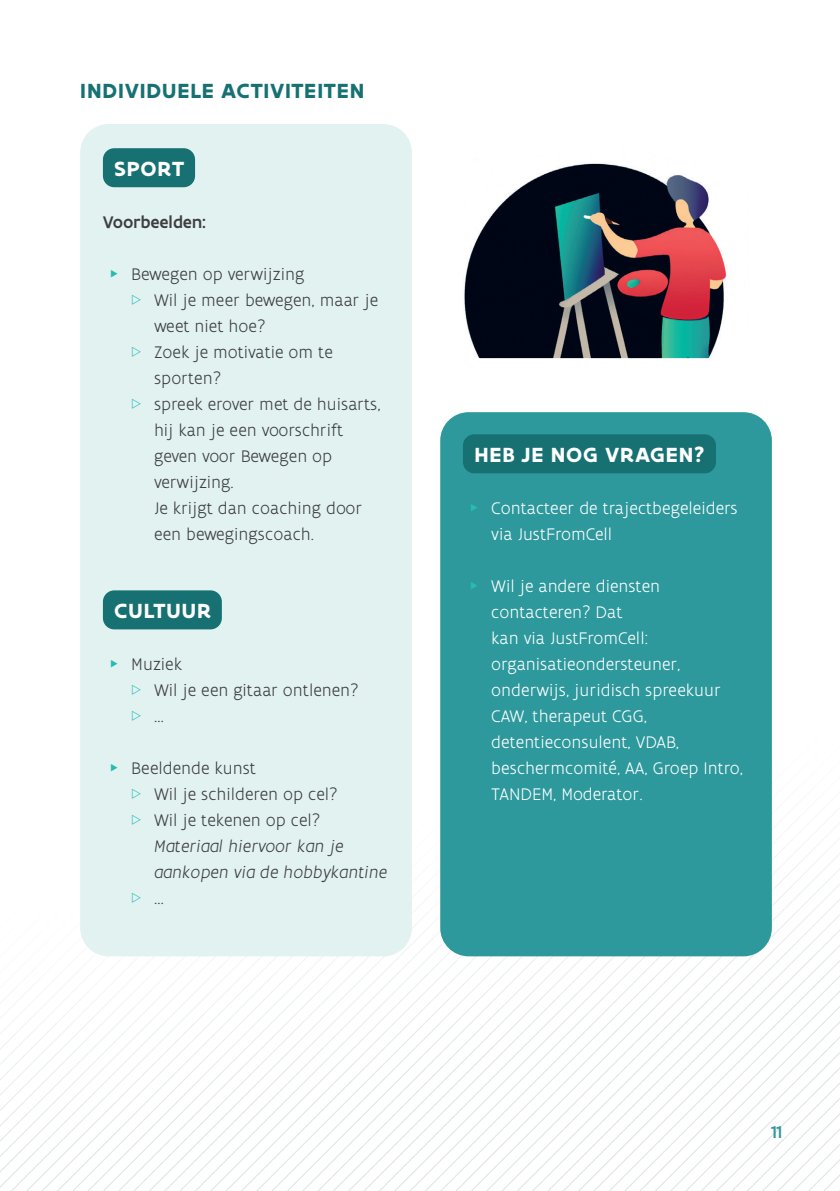
<style>
.page{position:relative;width:840px;height:1191px;background:#fff}
.page>*{position:absolute;margin:0;border:0;box-sizing:border-box;transform-origin:0 0}
.t1{font:700 22px "Flanders Art Sans";letter-spacing:.035em;color:#fff}
.t2{font:700 22px "Flanders Art Sans";letter-spacing:.03em;color:#177173}
.t3{font:300 18px/26px "Flanders Art Sans";color:#3e3e3f}
.t4{font:300 18px/26px "Flanders Art Sans";color:#fff}
.t5{font:italic 300 18px/26px "Flanders Art Sans";color:#3e3e3f}
.t6{font:500 18px "Flanders Art Sans";color:#3e3e3f}
.t7{font:500 18px "Flanders Art Sans";color:#2d999d}
</style>
<div class="page">
<svg style="left:485px;top:837px;width:354px;height:354px"></svg>
<svg style="left:501px;top:852px;width:338px;height:339px"></svg>
<svg style="left:516px;top:868px;width:323px;height:323px"></svg>
<svg style="left:531px;top:883px;width:308px;height:308px"></svg>
<svg style="left:547px;top:898px;width:292px;height:293px"></svg>
<svg style="left:562px;top:914px;width:277px;height:277px"></svg>
<svg style="left:577px;top:929px;width:262px;height:262px"></svg>
<svg style="left:593px;top:944px;width:246px;height:247px"></svg>
<svg style="left:608px;top:959px;width:231px;height:232px"></svg>
<svg style="left:623px;top:975px;width:216px;height:216px"></svg>
<svg style="left:639px;top:990px;width:200px;height:201px"></svg>
<svg style="left:654px;top:1005px;width:185px;height:186px"></svg>
<div style="left:80px;top:124px;width:331px;height:832px;background:#e1f2f1;border-radius:28px"></div>
<div style="left:103px;top:148px;width:92px;height:39px;background:#177173;border-radius:11px"></div>
<div style="left:103px;top:590px;width:119px;height:39px;background:#177173;border-radius:11px"></div>
<img style="left:464px;top:163px;width:263px;height:195px">
<div style="left:440px;top:412px;width:331px;height:544px;background:#2d999d;border-radius:28px"></div>
<div style="left:462px;top:434px;width:253px;height:39px;background:#177173;border-radius:11px"></div>
<p class="t2" style="left:80px;top:77px;width:285px">INDIVIDUELE ACTIVITEITEN</p>
<p class="t1" style="left:114px;top:155px;width:71px">SPORT</p>
<p class="t6" style="left:103px;top:211px;width:104px">Voorbeelden:</p>
<p class="t3" style="left:154px;top:261px;width:228px;text-indent:-23px">Bewegen op verwijzing<br>Wil je meer bewegen, maar je weet niet hoe?<br>Zoek je motivatie om te sporten?<br>spreek erover met de huisarts, hij kan je een voorschrift geven voor Bewegen op verwijzing.<br>Je krijgt dan coaching door een bewegingscoach.</p>
<p class="t1" style="left:114px;top:597px;width:98px">CULTUUR</p>
<p class="t3" style="left:154px;top:651px;width:206px;text-indent:-23px">Muziek<br>Wil je een gitaar ontlenen? …</p>
<p class="t3" style="left:154px;top:755px;width:185px;text-indent:-23px">Beeldende kunst<br>Wil je schilderen op cel?<br>Wil je tekenen op cel?</p>
<p class="t5" style="left:154px;top:833px;width:234px">Materiaal hiervoor kan je aankopen via de hobbykantine</p>
<p class="t3" style="left:154px;top:885px;width:11px">…</p>
<p class="t1" style="left:474px;top:441px;width:232px">HEB JE NOG VRAGEN?</p>
<p class="t4" style="left:491px;top:495px;width:247px">Contacteer de trajectbegeleiders via JustFromCell</p>
<p class="t4" style="left:491px;top:573px;width:253px">Wil je andere diensten contacteren? Dat<br>kan via JustFromCell: organisatieondersteuner, onderwijs, juridisch spreekuur<br>CAW, therapeut CGG, detentieconsulent, VDAB, beschermcomité, AA, Groep Intro,<br>TANDEM, Moderator.</p>
<p class="t7" style="left:770px;top:1121px;width:13px">11</p>
</div>
